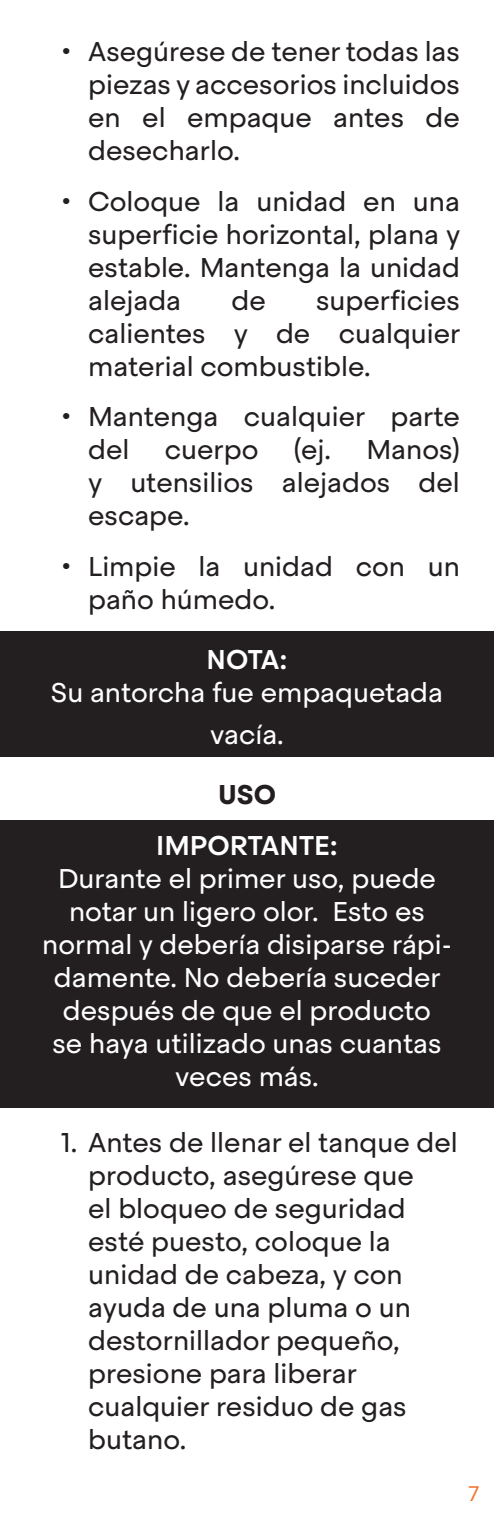
<style>
.page{position:relative;width:494px;height:1514px;background:#fff}
.page>*{position:absolute;margin:0;border:0;box-sizing:border-box;transform-origin:0 0}
.t1{font:27px/33px "Steradian";color:#231f20;text-align:justify}
.t2{font:27px/33px "Steradian";color:#fff;text-align:center}
.t3{font:500 27px "Steradian";color:#fff}
.t4{font:700 27px "Steradian";color:#231f20}
.t5{font:300 21px "Steradian";color:#f36e23}
</style>
<div class="page">
<div style="left:0;top:631px;width:493px;height:126px;background:#231f20"></div>
<div style="left:0;top:821px;width:493px;height:287px;background:#231f20"></div>
<p class="t1" style="left:88px;top:35px;width:373px;text-indent:-27px">• Asegúrese de tener todas las piezas y accesorios incluidos en el empaque antes de desecharlo.</p>
<p class="t1" style="left:88px;top:185px;width:373px;text-indent:-27px">• Coloque la unidad en una superficie horizontal, plana y estable. Mantenga la unidad alejada</p>
<p class="t1" style="left:88px;top:284px;width:373px;text-indent:228px">superficies calientes y de cualquier material combustible.</p>
<p class="t1" style="left:88px;top:401px;width:373px;text-indent:-27px">• Mantenga cualquier parte del</p>
<p class="t1" style="left:231px;top:284px;width:36px">de</p>
<p class="t1" style="left:88px;top:434px;width:373px;text-indent:278px">Manos) y utensilios alejados del escape.</p>
<p class="t1" style="left:88px;top:550px;width:373px;text-indent:-27px">• Limpie la unidad con un paño húmedo.</p>
<p class="t3" style="left:206px;top:642px;width:82px">NOTA:</p>
<p class="t2" style="left:51px;top:671px;width:393px;line-height:42px">Su antorcha fue empaquetada vacía.</p>
<p class="t1" style="left:165px;top:434px;width:95px">cuerpo</p>
<p class="t1" style="left:293px;top:434px;width:39px">(ej.</p>
<p class="t4" style="left:218px;top:777px;width:59px">USO</p>
<p class="t3" style="left:156px;top:829px;width:183px">IMPORTANTE:</p>
<p class="t2" style="left:42px;top:862px;width:410px">Durante el primer uso, puede notar un ligero olor. Esto es normal y debería disiparse rápi&shy;damente. No debería suceder después de que el producto<br>se haya utilizado unas cuantas veces más.</p>
<p class="t1" style="left:88px;top:1126px;width:371px;text-align:left;text-indent:-27px">1. Antes de llenar el tanque del producto, asegúrese que<br>el bloqueo de seguridad esté puesto, coloque la unidad de cabeza, y con ayuda de una pluma o un destornillador pequeño, presione para liberar cualquier residuo de gas butano.</p>
<p class="t5" style="left:468px;top:1481px;width:12px">7</p>
</div>
